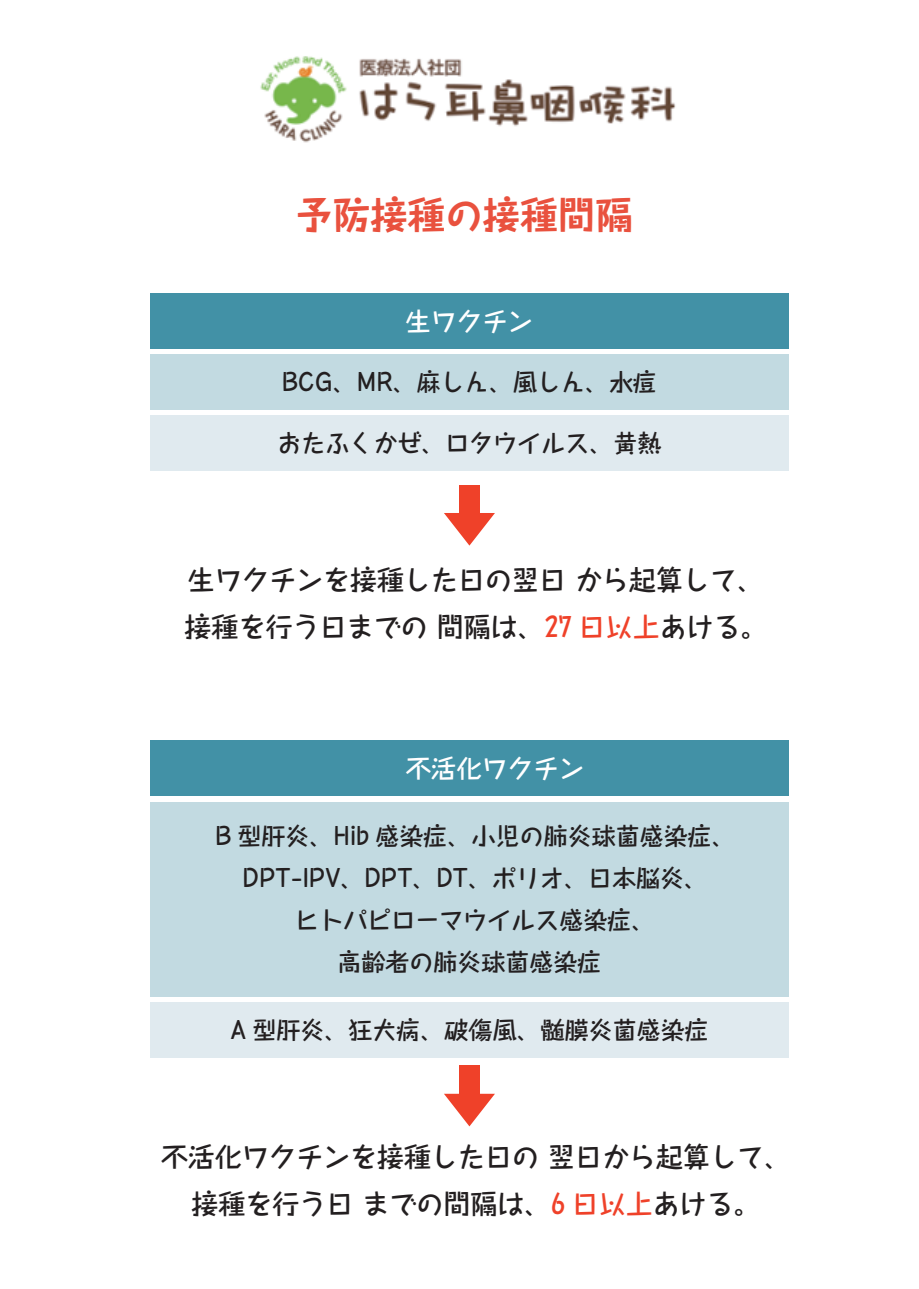
<style>
.page{position:relative;width:919px;height:1289px;background:#fff}
.page>*{position:absolute;margin:0;border:0;box-sizing:border-box;transform-origin:0 0}
.t1{font:700 37.5px "Taka Hand Std";color:#e9513e}
.t2{font:700 27px/47.2px "Taka Hand Std De";color:#231f20}
.t3{font:700 25.5px "Taka Hand Std De";color:#fff}
.t4{font:700 24px/42px "Taka Hand Std De";color:#231f20;text-align:center}
.s1{color:#ef4129}
</style>
<div class="page">
<img style="left:260px;top:56px;width:416px;height:87px">
<div style="left:150px;top:293px;width:638px;height:56px;background:#4291a6"></div>
<div style="left:150px;top:354px;width:638px;height:56px;background:#c2dae1"></div>
<div style="left:150px;top:416px;width:638px;height:55px;background:#e0eaef"></div>
<div style="left:459px;top:484px;width:20px;height:37px;background:#ef4129"></div>
<svg style="left:444px;top:513px;width:51px;height:32px"></svg>
<div style="left:459px;top:1065px;width:20px;height:37px;background:#ef4129"></div>
<svg style="left:444px;top:1093px;width:51px;height:33px"></svg>
<div style="left:150px;top:740px;width:638px;height:56px;background:#4291a6"></div>
<div style="left:150px;top:801px;width:638px;height:195px;background:#c2dae1"></div>
<div style="left:150px;top:1002px;width:638px;height:55px;background:#e0eaef"></div>
<h1 class="t1" style="left:295px;top:188px;width:339px">予防接種の接種間隔</h1>
<p class="t3" style="left:405px;top:303px;width:129px">生ワクチン</p>
<p class="t4" style="left:282px;top:359px;width:377px">BCG、MR、麻しん、風しん、水痘</p>
<p class="t4" style="left:277px;top:420px;width:386px">おたふくかぜ、ロタウイルス、黄熱</p>
<p class="t2" style="left:185px;top:553px;width:584px">生ワクチンを接種した日の翌日 から起算して、接種を行う日までの 間隔は、<span class="s1">27 日以上</span>あける。</p>
<p class="t3" style="left:405px;top:750px;width:180px">不活化ワクチン</p>
<p class="t4" style="left:215px;top:813px;width:522px">B 型肝炎、Hib 感染症、小児の肺炎球菌感染症、<br>DPT-IPV、DPT、DT、ポリオ、日本脳炎、<br>ヒトパピローマウイルス感染症、<br>高齢者の肺炎球菌感染症</p>
<p class="t4" style="left:230px;top:1006px;width:480px">A 型肝炎、狂犬病、破傷風、髄膜炎菌感染症</p>
<p class="t2" style="left:161px;top:1130px;width:631px;text-align:center">不活化ワクチンを接種した日の 翌日から起算して、接種を行う日 までの間隔は、<span class="s1">6 日以上</span>あける。</p>
</div>
